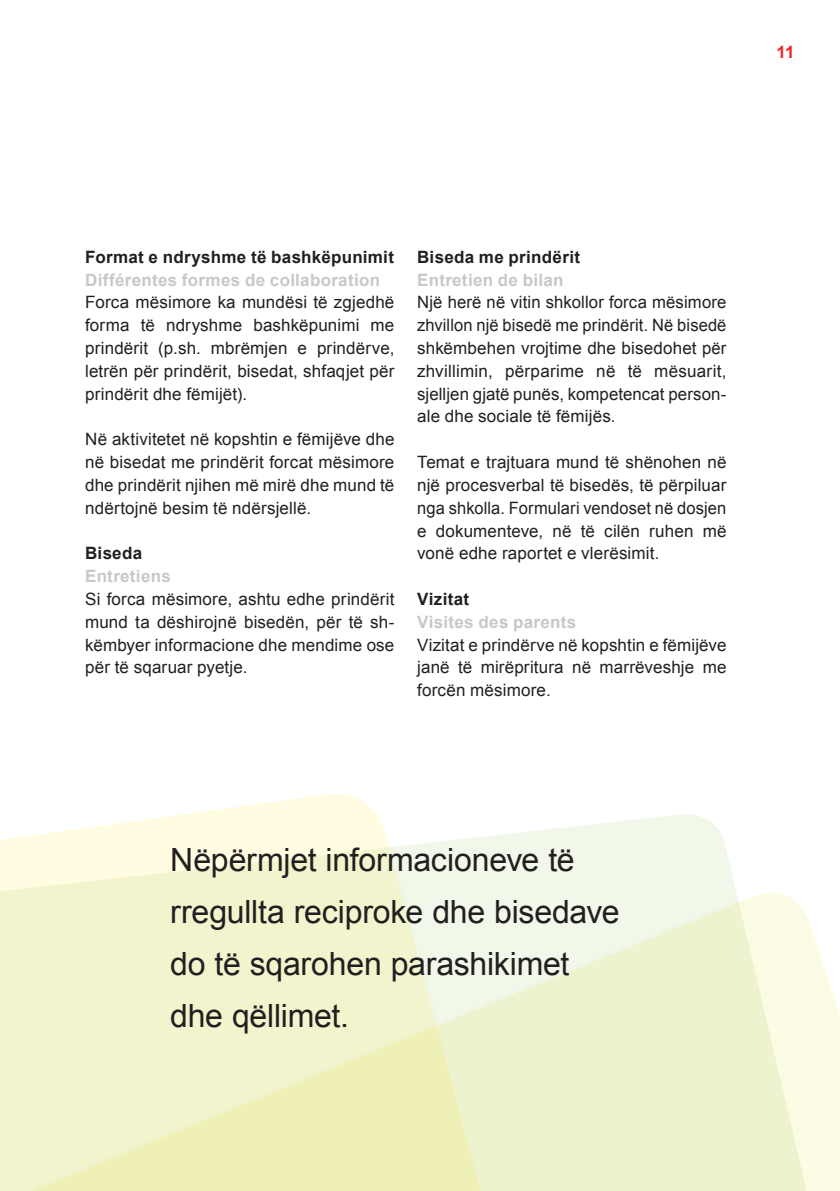
<style>
.page{position:relative;width:840px;height:1191px;background:#fff}
.page>*{position:absolute;margin:0;border:0;box-sizing:border-box;transform-origin:0 0}
.t1{font:32px/52px "Arial";letter-spacing:-.005em;color:#231f20}
.t2{font:17px/22.8px "Arial";letter-spacing:.01em;color:#231f20;text-align:justify}
.t3{font:700 17px "Arial";letter-spacing:.015em;color:#c7c8ca}
.t4{font:700 17px "Arial";letter-spacing:.015em;color:#231f20}
.t5{font:700 17px "Arial";color:#ee262c}
</style>
<div class="page">
<svg style="left:218px;top:793px;width:155px;height:17px"></svg>
<svg style="left:0;top:810px;width:733px;height:67px"></svg>
<svg style="left:0;top:877px;width:839px;height:314px;background:#f0f3cf"></svg>
<p class="t5" style="left:776px;top:40px;width:19px">11</p>
<p class="t4" style="left:85px;top:246px;width:310px">Format e ndryshme të bashkëpunimit</p>
<p class="t3" style="left:85px;top:268px;width:296px">Différentes formes de collaboration</p>
<p class="t2" style="left:85px;top:291px;width:311px">Forca mësimore ka mundësi të zgjedhë forma të ndryshme bashkëpunimi me prindërit (p.sh. mbrëmjen e prindërve, letrën për prindërit, bisedat, shfaqjet për prindërit dhe fëmijët).</p>
<p class="t2" style="left:85px;top:428px;width:310px">Në aktivitetet në kopshtin e fëmijëve dhe në bisedat me prindërit forcat mësimore dhe prindërit njihen më mirë dhe mund të ndërtojnë besim të ndërsjellë.</p>
<p class="t4" style="left:85px;top:542px;width:59px">Biseda</p>
<p class="t3" style="left:85px;top:565px;width:87px">Entretiens</p>
<p class="t2" style="left:85px;top:588px;width:310px">Si forca mësimore, ashtu edhe prindërit mund ta dëshirojnë bisedën, për të sh&shy;këmbyer informacione dhe mendime ose për të sqaruar pyetje.</p>
<p class="t4" style="left:417px;top:246px;width:164px">Biseda me prindërit</p>
<p class="t3" style="left:417px;top:268px;width:148px">Entretien de bilan</p>
<p class="t2" style="left:417px;top:291px;width:311px">Një herë në vitin shkollor forca mësimore zhvillon një bisedë me prindërit. Në bisedë shkëmbehen vrojtime dhe bisedohet për zhvillimin, përparime në të mësuarit, sjelljen gjatë punës, kompetencat person&shy;ale dhe sociale të fëmijës.</p>
<p class="t2" style="left:417px;top:451px;width:310px">Temat e trajtuara mund të shënohen në një procesverbal të bisedës, të përpiluar nga shkolla. Formulari vendoset në dosjen e dokumenteve, në të cilën ruhen më vonë edhe raportet e vlerësimit.</p>
<p class="t4" style="left:417px;top:588px;width:54px">Vizitat</p>
<p class="t3" style="left:417px;top:610px;width:161px">Visites des parents</p>
<p class="t2" style="left:417px;top:633px;width:310px">Vizitat e prindërve në kopshtin e fëmijëve janë të mirëpritura në marrëveshje me forcën mësimore.</p>
<h1 class="t1" style="left:170px;top:834px;width:450px">Nëpërmjet informacioneve të rregullta reciproke dhe bisedave do të sqarohen parashikimet dhe qëllimet.</h1>
</div>
